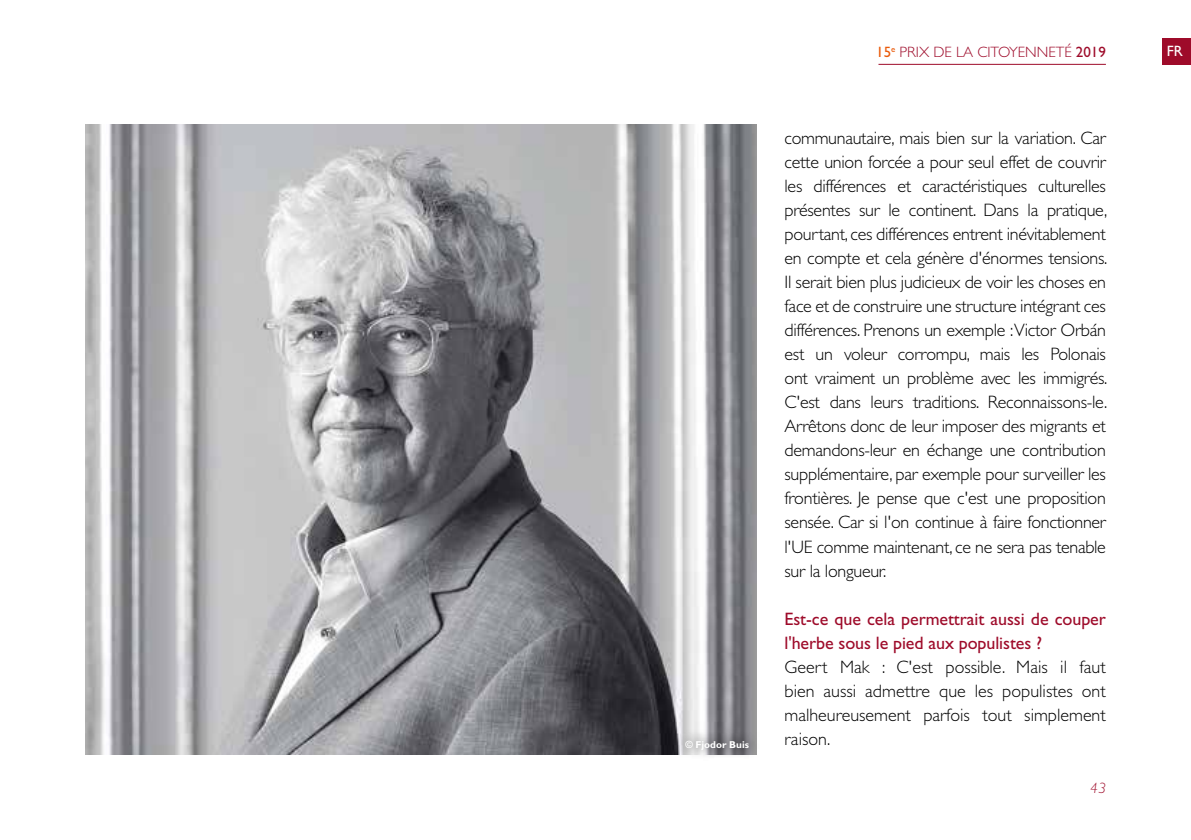
<style>
.page{position:relative;width:1191px;height:840px;background:#fff}
.page>*{position:absolute;margin:0;border:0;box-sizing:border-box;transform-origin:0 0}
.t1{font:300 18px/24px "Gill Sans Std";color:#000;text-align:justify}
.t2{font:18px/24px "Gill Sans Std";letter-spacing:-.005em;color:#9e0b2a}
.t3{font:300 15px "Gill Sans Std";color:#9e0b2a}
.t4{font:italic 300 15px "Gill Sans Std";color:#9e0b2a}
.t5{font:15px "Gill Sans Std";color:#fff}
.t6{font:700 10px "Gill Sans Std";color:#fff}
.s1{font-weight:400;color:#ea5b0b}
.s2{font-weight:400}
</style>
<div class="page">
<hr style="left:878px;top:64px;width:228px;height:1px;background:#9e0b2a">
<div style="left:1161px;top:38px;width:30px;height:27px;background:#9e0b2a"></div>
<img style="left:85px;top:125px;width:671px;height:629px">
<div style="left:674px;top:728px;width:86px;height:32px;background:#000;opacity:.74"></div>
<p class="t6" style="left:685px;top:738px;width:65px">© Fjodor Buis</p>
<p class="t3" style="left:876px;top:43px;width:231px"><span class="s1">15</span><sup>e</sup> PRIX DE LA CITOYENNETÉ <span class="s2">2019</span></p>
<p class="t1" style="left:784px;top:126px;width:324px">communautaire, mais bien sur la variation. Car cette union forcée a pour seul effet de couvrir les différences et caractéristiques culturelles présentes sur le continent. Dans la pratique, pourtant, ces différences entrent inévitablement en compte et cela génère d'énormes tensions.<br>Il serait bien plus judicieux de voir les choses en face et de construire une structure intégrant ces différences. Prenons un exemple :Victor Orbán est un voleur corrompu, mais les Polonais ont vraiment un problème avec les immigrés.<br>C'est dans leurs traditions. Reconnaissons-le.<br>Arrêtons donc de leur imposer des migrants et demandons-leur en échange une contribution supplémentaire, par exemple pour surveiller les frontières. Je pense que c'est une proposition sensée. Car si l'on continue à faire fonctionner l'UE comme maintenant, ce ne sera pas tenable sur la longueur.</p>
<p class="t2" style="left:784px;top:606px;width:323px">Est-ce que cela permettrait aussi de couper l'herbe sous le pied aux populistes ?</p>
<p class="t1" style="left:784px;top:654px;width:323px">Geert Mak : C'est possible. Mais il faut bien aussi admettre que les populistes ont malheureusement parfois tout simplement</p>
<p class="t1" style="left:784px;top:726px;width:47px">raison.</p>
<p class="t4" style="left:1090px;top:779px;width:17px">43</p>
<p class="t5" style="left:1166px;top:43px;width:18px">FR</p>
</div>
